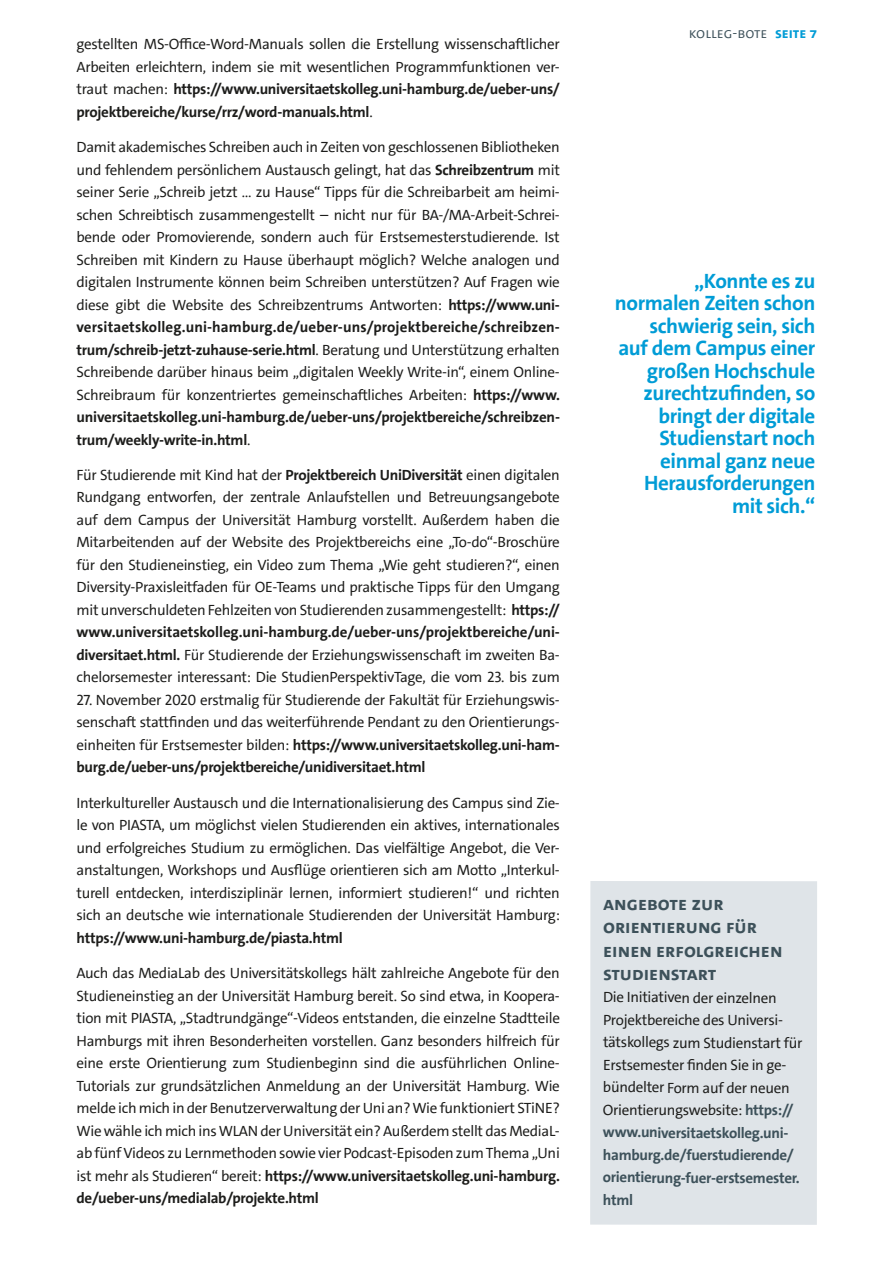
<style>
.page{position:relative;width:893px;height:1263px;background:#fff}
.page>*{position:absolute;margin:0;border:0;box-sizing:border-box;transform-origin:0 0}
.Subheadline{font:700 21px/22.5px "The Sans UHH";letter-spacing:-.02em;color:#009cd6;text-align:right}
.Ausgabe{font:19.5px/23.4px "The Sans UHH Bold Caps";color:#3d515a}
.Subheadline-2{font:15px/22.5px "The Sans UHH";letter-spacing:-.02em;color:#1d1d1b;text-align:justify}
.Ausgabe-2{font:15px/22.5px "The Sans UHH";letter-spacing:-.02em;color:#1d1d1b}
.t1{font:15px "The Sans UHH Semi Light Caps";color:#3d515a}
.s1{font-weight:700}
.s2{font-family:"The Sans UHH Bold Caps";color:#009cd6}
.s3{font-weight:700;color:#3d515a}
</style>
<div class="page">
<div style="left:590px;top:881px;width:227px;height:344px;background:#dfe4e8"></div>
<p class="Subheadline-2" style="left:77px;top:33px;width:485px">gestellten MS-Office-Word-Manuals sollen die Erstellung wissenschaftlicher Arbeiten erleichtern, indem sie mit wesentlichen Programmfunktionen ver&shy;traut machen: <span class="s1">https://www.universitaetskolleg.uni-hamburg.de/ueber-uns/ projektbereiche/kurse/rrz/word-manuals.html</span>.</p>
<p class="Subheadline-2" style="left:77px;top:136px;width:485px">Damit akademisches Schreiben auch in Zeiten von geschlossenen Bibliotheken und fehlendem persönlichem Austausch gelingt, hat das <span class="s1">Schreibzentrum</span> mit seiner Serie „Schreib jetzt … zu Hause“ Tipps für die Schreibarbeit am heimi&shy;schen Schreibtisch zusammengestellt – nicht nur für BA-/MA-Arbeit-Schrei&shy;bende oder Promovierende, sondern auch für Erstsemesterstudierende. Ist Schreiben mit Kindern zu Hause überhaupt möglich? Welche analogen und digitalen Instrumente können beim Schreiben unterstützen? Auf Fragen wie diese gibt die Website des Schreibzentrums Antworten: <span class="s1">https://www.uni&shy;versitaetskolleg.uni-hamburg.de/ueber-uns/projektbereiche/schreibzen&shy;trum/schreib-jetzt-zuhause-serie.html</span>. Beratung und Unterstützung erhalten Schreibende darüber hinaus beim „digitalen Weekly Write-in“, einem Online-Schreibraum für konzentriertes gemeinschaftliches Arbeiten: <span class="s1">https://www. universitaetskolleg.uni-hamburg.de/ueber-uns/projektbereiche/schreibzen&shy;trum/weekly-write-in.html</span>.</p>
<p class="Subheadline-2" style="left:77px;top:464px;width:485px">Für Studierende mit Kind hat der <span class="s1">Projektbereich UniDiversität</span> einen digitalen Rundgang entworfen, der zentrale Anlaufstellen und Betreuungsangebote auf dem Campus der Universität Hamburg vorstellt. Außerdem haben die Mitarbeitenden auf der Website des Projektbereichs eine „To-do“-Broschüre für den Studieneinstieg, ein Video zum Thema „Wie geht studieren?“, einen Diversity-Praxisleitfaden für OE-Teams und praktische Tipps für den Umgang mit unverschuldeten Fehlzeiten von Studierenden zusammengestellt: <span class="s1">https:// www.universitaetskolleg.uni-hamburg.de/ueber-uns/projektbereiche/uni&shy;diversitaet.html.</span> Für Studierende der Erziehungswissenschaft im zweiten Ba&shy;chelorsemester interessant: Die StudienPerspektivTage, die vom 23. bis zum</p>
<p class="Subheadline-2" style="left:77px;top:689px;width:485px">27. November 2020 erstmalig für Studierende der Fakultät für Erziehungswis&shy;senschaft stattfinden und das weiterführende Pendant zu den Orientierungs&shy;einheiten für Erstsemester bilden: <span class="s1">https://www.universitaetskolleg.uni-ham&shy;burg.de/ueber-uns/projektbereiche/unidiversitaet.html</span></p>
<p class="Subheadline-2" style="left:77px;top:791px;width:485px">Interkultureller Austausch und die Internationalisierung des Campus sind Zie&shy;le von PIASTA, um möglichst vielen Studierenden ein aktives, internationales und erfolgreiches Studium zu ermöglichen. Das vielfältige Angebot, die Ver&shy;anstaltungen, Workshops und Ausflüge orientieren sich am Motto „Interkul&shy;turell entdecken, interdisziplinär lernen, informiert studieren!“ und richten sich an deutsche wie internationale Studierenden der Universität Hamburg: <span class="s1">https://www.uni-hamburg.de/piasta.html</span></p>
<p class="Subheadline-2" style="left:77px;top:962px;width:485px">Auch das MediaLab des Universitätskollegs hält zahlreiche Angebote für den Studieneinstieg an der Universität Hamburg bereit. So sind etwa, in Koopera&shy;tion mit PIASTA, „Stadtrundgänge“-Videos entstanden, die einzelne Stadtteile Hamburgs mit ihren Besonderheiten vorstellen. Ganz besonders hilfreich für eine erste Orientierung zum Studienbeginn sind die ausführlichen Online-Tutorials zur grundsätzlichen Anmeldung an der Universität Hamburg. Wie melde ich mich in der Benutzerverwaltung der Uni an? Wie funktioniert STiNE?<br>Wie wähle ich mich ins WLAN der Universität ein? Außerdem stellt das MediaL&shy;ab fünf Videos zu Lernmethoden sowie vier Podcast-Episoden zum Thema „Uni ist mehr als Studieren“ bereit: <span class="s1">https://www.universitaetskolleg.uni-hamburg. de/ueber-uns/medialab/projekte.html</span></p>
<p class="t1" style="left:689px;top:24px;width:130px">Kolleg-Bote <span class="s2">Seite 7</span></p>
<p class="Subheadline" style="left:615px;top:269px;width:202px">„Konnte es zu normalen Zeiten schon schwierig sein, sich auf dem Campus einer großen Hochschule zurechtzufinden, so bringt der digitale<br>Studienstart noch einmal ganz neue<br>Herausforderungen mit sich.“</p>
<p class="Ausgabe" style="left:603px;top:892px;width:181px">Angebote zur<br>Orientierung für einen erfolgreichen<br>Studienstart</p>
<p class="Ausgabe-2" style="left:603px;top:986px;width:201px">Die Initiativen der einzelnen<br>Projektbereiche des Universi&shy;tätskollegs zum Studienstart für<br>Erstsemester finden Sie in ge&shy;bündelter Form auf der neuen<br>Orientierungswebsite: <span class="s3">https:// www.universitaetskolleg.uni&shy;hamburg.de/fuerstudierende/ orientierung-fuer-erstsemester. html</span></p>
</div>
